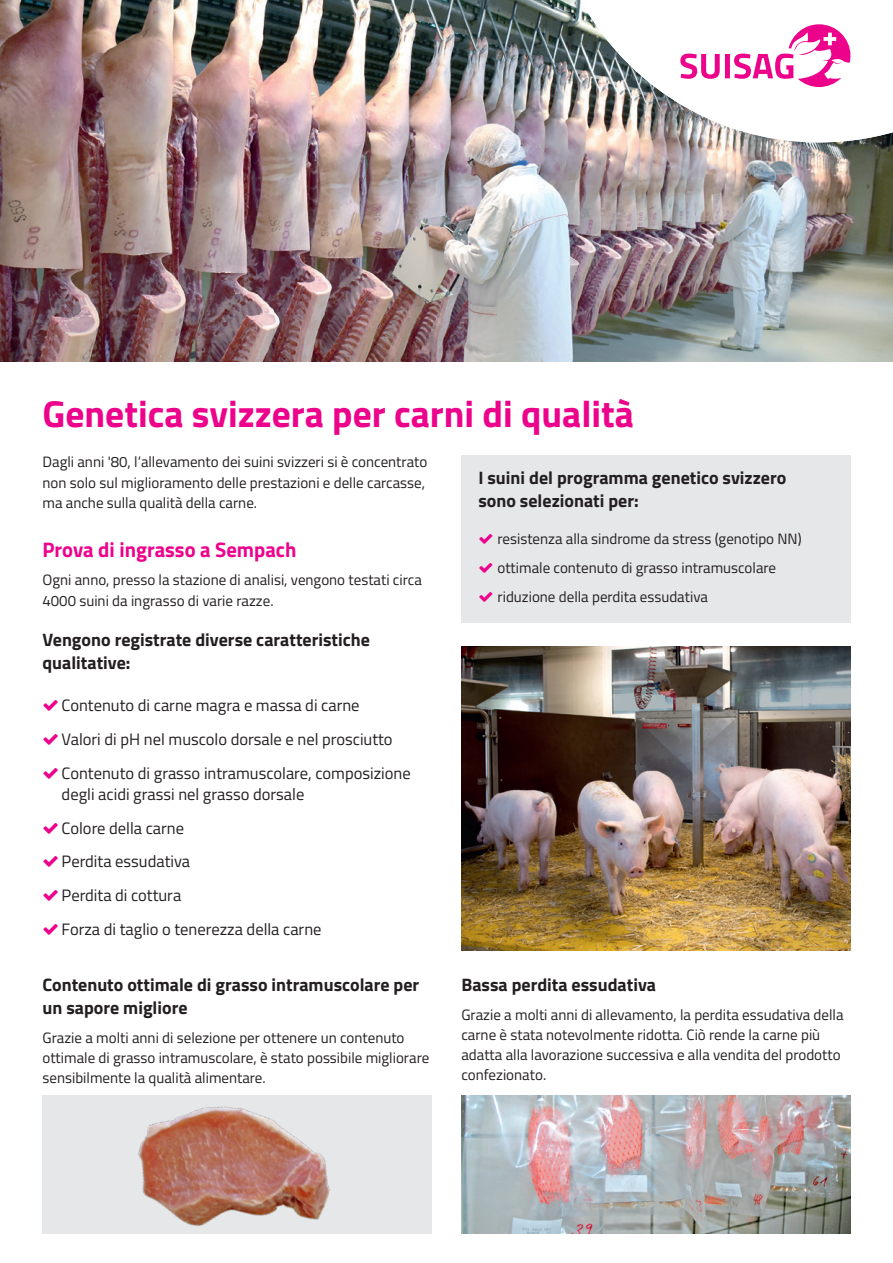
<style>
.page{position:relative;width:893px;height:1263px;background:#fff}
.page>*{position:absolute;margin:0;border:0;box-sizing:border-box;transform-origin:0 0}
.Überschrift_H1{font:700 37.5px "Titillium Web";color:#ed028c}
.Überschrift_H2_-_Magenta{font:700 21px "Titillium Web";color:#ed028c}
.Zwischenüberschrift{font:700 18px/23.2px "Titillium Web";color:#231f20}
.t1{font:16.5px/21px "Titillium Web";color:#231f20}
.Fliesstext{font:15px/20.2px "Titillium Web";color:#231f20}
.Zwischenüberschrift-2{font:15px/20.2px "Titillium Web";color:#231f20}
</style>
<div class="page">
<img style="left:0;top:0;width:893px;height:361px">
<svg style="left:574px;top:0;width:319px;height:142px"></svg>
<svg style="left:680px;top:24px;width:170px;height:63px"></svg>
<img style="left:461px;top:646px;width:389px;height:304px">
<div style="left:461px;top:455px;width:389px;height:168px;background:#e6e7e9"></div>
<img style="left:461px;top:1095px;width:389px;height:138px">
<div style="left:43px;top:1095px;width:389px;height:138px;background:#e6e7e9"></div>
<img style="left:138px;top:1106px;width:192px;height:120px">
<p class="Überschrift_H1" style="left:43px;top:385px;width:593px">Genetica svizzera per carni di qualità</p>
<p class="Fliesstext" style="left:43px;top:451px;width:386px">Dagli anni '80, l‘allevamento dei suini svizzeri si è concentrato non solo sul miglioramento delle prestazioni e delle carcasse, ma anche sulla qualità della carne.</p>
<p class="Überschrift_H2_-_Magenta" style="left:43px;top:533px;width:255px">Prova di ingrasso a Sempach</p>
<p class="Fliesstext" style="left:43px;top:569px;width:381px">Ogni anno, presso la stazione di analisi, vengono testati circa<br>4000 suini da ingrasso di varie razze.</p>
<p class="Zwischenüberschrift" style="left:43px;top:627px;width:329px">Vengono registrate diverse caratteristiche qualitative:</p>
<p class="t1" style="left:62px;top:694px;width:299px">Contenuto di carne magra e massa di carne</p>
<p class="t1" style="left:62px;top:728px;width:333px">Valori di pH nel muscolo dorsale e nel prosciutto</p>
<p class="t1" style="left:62px;top:762px;width:351px">Contenuto di grasso intramuscolare, composizione degli acidi grassi nel grasso dorsale</p>
<p class="t1" style="left:62px;top:817px;width:124px">Colore della carne</p>
<p class="t1" style="left:62px;top:850px;width:130px">Perdita essudativa</p>
<p class="t1" style="left:62px;top:884px;width:121px">Perdita di cottura</p>
<p class="t1" style="left:62px;top:918px;width:261px">Forza di taglio o tenerezza della carne</p>
<p class="Zwischenüberschrift" style="left:43px;top:972px;width:378px">Contenuto ottimale di grasso intramuscolare per un sapore migliore</p>
<p class="Fliesstext" style="left:43px;top:1027px;width:388px">Grazie a molti anni di selezione per ottenere un contenuto ottimale di grasso intramuscolare, è stato possibile migliorare sensibilmente la qualità alimentare.</p>
<p class="Zwischenüberschrift" style="left:478px;top:465px;width:309px">I suini del programma genetico svizzero sono selezionati per:</p>
<p class="Zwischenüberschrift-2" style="left:497px;top:528px;width:306px">resistenza alla sindrome da stress (genotipo NN)</p>
<p class="Zwischenüberschrift-2" style="left:497px;top:557px;width:280px">ottimale contenuto di grasso intramuscolare</p>
<p class="Zwischenüberschrift-2" style="left:497px;top:586px;width:212px">riduzione della perdita essudativa</p>
<p class="Zwischenüberschrift" style="left:461px;top:972px;width:196px">Bassa perdita essudativa</p>
<p class="Zwischenüberschrift-2" style="left:461px;top:1003px;width:384px">Grazie a molti anni di allevamento, la perdita essudativa della carne è stata notevolmente ridotta. Ciò rende la carne più adatta alla lavorazione successiva e alla vendita del prodotto confezionato.</p>
</div>
